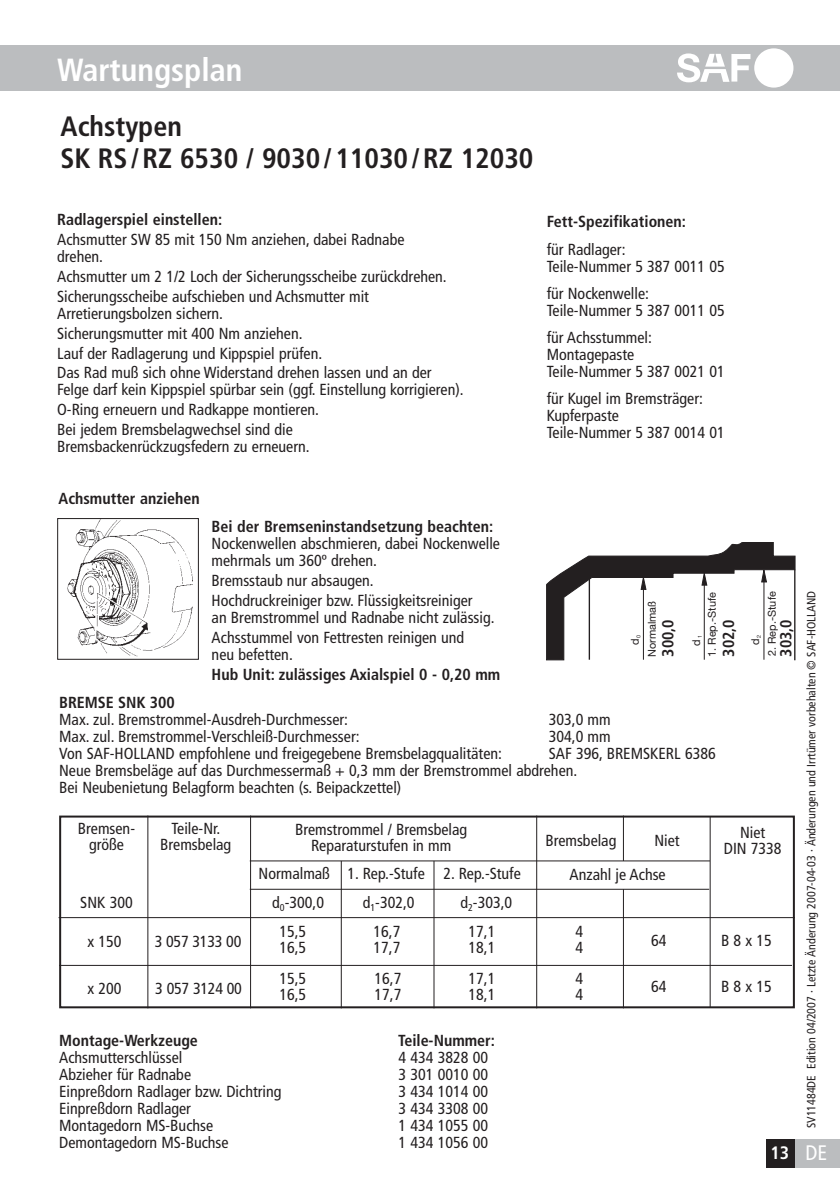
<style>
.page{position:relative;width:840px;height:1190px;background:#fff}
.page>*{position:absolute;margin:0;border:0;box-sizing:border-box;transform-origin:0 0}
.t1{font:700 condensed 32px "Frutiger";color:#fff}
.t2{font:700 condensed 28px/32px "Frutiger";color:#231f20}
.t3{font:700 condensed 18px "Frutiger";color:#fff}
.t4{font:condensed 16px/17px "Frutiger";color:#231f20}
.t5{font:700 condensed 16px "Frutiger";color:#231f20}
.t6{font:condensed 12px "Frutiger";color:#231f20}
.t7{font:10.8px "Helvetica Neue";color:#231f20}
.s1{font-weight:400;font-size:21px}
</style>
<div class="page">
<div style="left:0;top:45px;width:840px;height:46px;background:#bbbdbf"></div>
<div style="left:754px;top:48px;width:39px;height:40px;background:#fff;border-radius:50%"></div>
<svg style="left:677px;top:53px;width:73px;height:29px"></svg>
<div style="left:794px;top:1139px;width:46px;height:29px;background:#bbbdbf"></div>
<div style="left:766px;top:1139px;width:28px;height:29px;background:#231f20"></div>
<div style="left:59px;top:816px;width:736px;height:192px;border:2px solid #231f20"></div>
<svg style="left:546px;top:542px;width:249px;height:118px"></svg>
<hr style="left:643px;top:588px;width:1px;height:72px;background:#231f20">
<hr style="left:589px;top:578px;width:1px;height:82px;background:#231f20">
<hr style="left:148px;top:816px;width:1px;height:192px;background:#231f20">
<hr style="left:250px;top:816px;width:1px;height:192px;background:#231f20">
<hr style="left:341px;top:861px;width:1px;height:147px;background:#231f20">
<hr style="left:434px;top:861px;width:1px;height:147px;background:#231f20">
<hr style="left:536px;top:816px;width:1px;height:192px;background:#231f20">
<hr style="left:623px;top:816px;width:1px;height:45px;background:#231f20">
<hr style="left:623px;top:889px;width:1px;height:119px;background:#231f20">
<hr style="left:710px;top:816px;width:1px;height:191px;background:#231f20">
<hr style="left:250px;top:861px;width:460px;height:1px;background:#231f20">
<hr style="left:250px;top:889px;width:459px;height:1px;background:#231f20">
<hr style="left:59px;top:917px;width:736px;height:1px;background:#231f20">
<hr style="left:59px;top:965px;width:733px;height:1px;background:#231f20">
<div style="left:660px;top:613px;width:22px;height:46px;background:#fff"></div>
<img style="left:67px;top:520px;width:126px;height:137px">
<div style="left:57px;top:518px;width:142px;height:142px;border:1px solid #231f20"></div>
<h1 class="t1" style="left:57px;top:57px;width:187px">Wartungsplan</h1>
<h2 class="t2" style="left:61px;top:113px;width:474px">Achstypen<br>SK RS / RZ 6530 / 9030 / 11030 / RZ 12030</h2>
<p class="t5" style="left:57px;top:213px;width:167px">Radlagerspiel einstellen:</p>
<p class="t4" style="left:57px;top:232px;width:349px">Achsmutter SW 85 mit 150 Nm anziehen, dabei Radnabe drehen.</p>
<p class="t4" style="left:57px;top:268px;width:391px;line-height:19.8px">Achsmutter um 2 1/2 Loch der Sicherungsscheibe zurückdrehen.<br>Sicherungsscheibe aufschieben und Achsmutter mit</p>
<p class="t4" style="left:57px;top:305px;width:376px;line-height:19.8px">Arretierungsbolzen sichern.<br>Sicherungsmutter mit 400 Nm anziehen.<br>Lauf der Radlagerung und Kippspiel prüfen.<br>Das Rad muß sich ohne Widerstand drehen lassen und an der</p>
<p class="t4" style="left:57px;top:381px;width:408px;line-height:19.8px">Felge darf kein Kippspiel spürbar sein (ggf. Einstellung korrigieren).<br>O-Ring erneuern und Radkappe montieren.<br>Bei jedem Bremsbelagwechsel sind die</p>
<p class="t4" style="left:57px;top:439px;width:254px">Bremsbackenrückzugsfedern zu erneuern.</p>
<p class="t5" style="left:59px;top:492px;width:143px">Achsmutter anziehen</p>
<p class="t5" style="left:547px;top:215px;width:141px">Fett-Spezifikationen:</p>
<p class="t4" style="left:547px;top:242px;width:180px">für Radlager:<br>Teile-Nummer 5 387 0011 05</p>
<p class="t4" style="left:547px;top:286px;width:180px">für Nockenwelle:<br>Teile-Nummer 5 387 0011 05</p>
<p class="t4" style="left:547px;top:330px;width:180px">für Achsstummel:<br>Montagepaste<br>Teile-Nummer 5 387 0021 01</p>
<p class="t4" style="left:547px;top:391px;width:180px">für Kugel im Bremsträger:<br>Kupferpaste<br>Teile-Nummer 5 387 0014 01</p>
<p class="t5" style="left:212px;top:520px;width:283px">Bei der Bremseninstandsetzung beachten:</p>
<p class="t4" style="left:212px;top:537px;width:290px">Nockenwellen abschmieren, dabei Nockenwelle mehrmals um 360º drehen.</p>
<p class="t4" style="left:212px;top:572px;width:263px;line-height:19.8px">Bremsstaub nur absaugen.<br>Hochdruckreiniger bzw. Flüssigkeitsreiniger</p>
<p class="t4" style="left:212px;top:609px;width:284px;line-height:19.8px">an Bremstrommel und Radnabe nicht zulässig.<br>Achsstummel von Fettresten reinigen und</p>
<p class="t4" style="left:212px;top:647px;width:83px">neu befetten.</p>
<p class="t5" style="left:212px;top:668px;width:290px">Hub Unit: zulässiges Axialspiel 0 - 0,20 mm</p>
<p class="t6" style="left:807px;top:1128px;width:539px;rotate:-90deg">SV11484DE Edition 04/2007 · Letzte Änderung 2007-04-03 · Änderungen und Irrtümer vorbehalten © SAF-HOLLAND</p>
<p class="t7" style="left:648px;top:657px;width:58px;rotate:-90deg">Normalmaß</p>
<p class="t7" style="left:708px;top:657px;width:66px;rotate:-90deg">1. Rep.-Stufe</p>
<p class="t7" style="left:768px;top:656px;width:66px;rotate:-90deg">2. Rep.-Stufe</p>
<p class="t5" style="left:662px;top:657px;width:39px;rotate:-90deg">300,0</p>
<p class="t5" style="left:722px;top:657px;width:39px;rotate:-90deg">302,0</p>
<p class="t5" style="left:779px;top:657px;width:39px;rotate:-90deg">303,0</p>
<p class="t7" style="left:631px;top:645px;width:12px;rotate:-90deg">d <sub>0</sub></p>
<p class="t7" style="left:692px;top:646px;width:12px;rotate:-90deg">d <sub>1</sub></p>
<p class="t7" style="left:751px;top:645px;width:12px;rotate:-90deg">d <sub>2</sub></p>
<p class="t5" style="left:59px;top:696px;width:117px">BREMSE SNK 300</p>
<p class="t4" style="left:59px;top:713px;width:290px">Max. zul. Bremstrommel-Ausdreh-Durchmesser:</p>
<p class="t4" style="left:549px;top:713px;width:63px">303,0 mm</p>
<p class="t4" style="left:59px;top:730px;width:302px">Max. zul. Bremstrommel-Verschleiß-Durchmesser:</p>
<p class="t4" style="left:549px;top:730px;width:63px">304,0 mm</p>
<p class="t4" style="left:59px;top:747px;width:444px">Von SAF-HOLLAND empfohlene und freigegebene Bremsbelagqualitäten:</p>
<p class="t4" style="left:59px;top:747px;width:658px;text-indent:490px">SAF 396, BREMSKERL 6386<br>Neue Bremsbeläge auf das Durchmessermaß + 0,3 mm der Bremstrommel abdrehen.<br>Bei Neubenietung Belagform beachten (s. Beipackzettel)</p>
<p class="t4" style="left:78px;top:821px;width:59px">Bremsen-</p>
<p class="t4" style="left:171px;top:821px;width:50px">Teile-Nr.</p>
<p class="t4" style="left:89px;top:837px;width:36px">größe</p>
<p class="t4" style="left:160px;top:837px;width:73px">Bremsbelag</p>
<p class="t4" style="left:295px;top:822px;width:174px;line-height:16px;text-align:center">Bremstrommel / Bremsbelag<br>Reparaturstufen in mm</p>
<p class="t4" style="left:724px;top:825px;width:59px;line-height:16px;text-align:center">Niet<br>DIN 7338</p>
<p class="t4" style="left:545px;top:834px;width:73px">Bremsbelag</p>
<p class="t4" style="left:654px;top:834px;width:27px">Niet</p>
<p class="t4" style="left:259px;top:867px;width:264px">Normalmaß 1. Rep.-Stufe 2. Rep.-Stufe</p>
<p class="t4" style="left:570px;top:867px;width:98px">Anzahl je Achse</p>
<p class="t4" style="left:80px;top:895px;width:54px">SNK 300</p>
<p class="t4" style="left:272px;top:895px;width:53px">d<sub>0</sub>-300,0</p>
<p class="t4" style="left:363px;top:895px;width:53px">d<sub>1</sub>-302,0</p>
<p class="t4" style="left:460px;top:895px;width:53px">d<sub>2</sub>-303,0</p>
<p class="t4" style="left:87px;top:934px;width:36px">x 150</p>
<p class="t4" style="left:155px;top:934px;width:88px">3 057 3133 00</p>
<p class="t4" style="left:279px;top:924px;width:28px">15,5</p>
<p class="t4" style="left:374px;top:924px;width:28px">16,7</p>
<p class="t4" style="left:469px;top:924px;width:28px">17,1</p>
<p class="t4" style="left:575px;top:924px;width:9px">4</p>
<p class="t4" style="left:279px;top:940px;width:28px">16,5</p>
<p class="t4" style="left:374px;top:940px;width:28px">17,7</p>
<p class="t4" style="left:469px;top:940px;width:28px">18,1</p>
<p class="t4" style="left:575px;top:940px;width:9px">4</p>
<p class="t4" style="left:651px;top:933px;width:17px">64</p>
<p class="t4" style="left:721px;top:933px;width:52px">B 8 x 15</p>
<p class="t4" style="left:651px;top:979px;width:17px">64</p>
<p class="t4" style="left:721px;top:979px;width:52px">B 8 x 15</p>
<p class="t4" style="left:279px;top:972px;width:28px">15,5</p>
<p class="t4" style="left:375px;top:972px;width:28px">16,7</p>
<p class="t4" style="left:469px;top:972px;width:28px">17,1</p>
<p class="t4" style="left:575px;top:972px;width:9px">4</p>
<p class="t4" style="left:279px;top:988px;width:28px">16,5</p>
<p class="t4" style="left:375px;top:988px;width:28px">17,7</p>
<p class="t4" style="left:469px;top:988px;width:28px">18,1</p>
<p class="t4" style="left:575px;top:988px;width:9px">4</p>
<p class="t4" style="left:87px;top:982px;width:36px">x 200</p>
<p class="t4" style="left:155px;top:982px;width:88px">3 057 3124 00</p>
<p class="t5" style="left:59px;top:1034px;width:140px">Montage-Werkzeuge</p>
<p class="t5" style="left:398px;top:1034px;width:99px">Teile-Nummer:</p>
<p class="t4" style="left:59px;top:1050px;width:125px">Achsmutterschlüssel</p>
<p class="t4" style="left:399px;top:1050px;width:91px">4 434 3828 00</p>
<p class="t4" style="left:59px;top:1067px;width:133px">Abzieher für Radnabe</p>
<p class="t4" style="left:399px;top:1067px;width:91px">3 301 0010 00</p>
<p class="t4" style="left:59px;top:1084px;width:224px">Einpreßdorn Radlager bzw. Dichtring</p>
<p class="t4" style="left:399px;top:1084px;width:91px">3 434 1014 00</p>
<p class="t4" style="left:59px;top:1101px;width:133px">Einpreßdorn Radlager</p>
<p class="t4" style="left:399px;top:1101px;width:91px">3 434 3308 00</p>
<p class="t4" style="left:59px;top:1118px;width:156px">Montagedorn MS-Buchse</p>
<p class="t4" style="left:399px;top:1118px;width:91px">1 434 1055 00</p>
<p class="t4" style="left:59px;top:1135px;width:171px">Demontagedorn MS-Buchse</p>
<p class="t4" style="left:399px;top:1135px;width:91px">1 434 1056 00</p>
<p class="t3" style="left:771px;top:1146px;width:58px">13 <span class="s1">DE</span></p>
</div>
